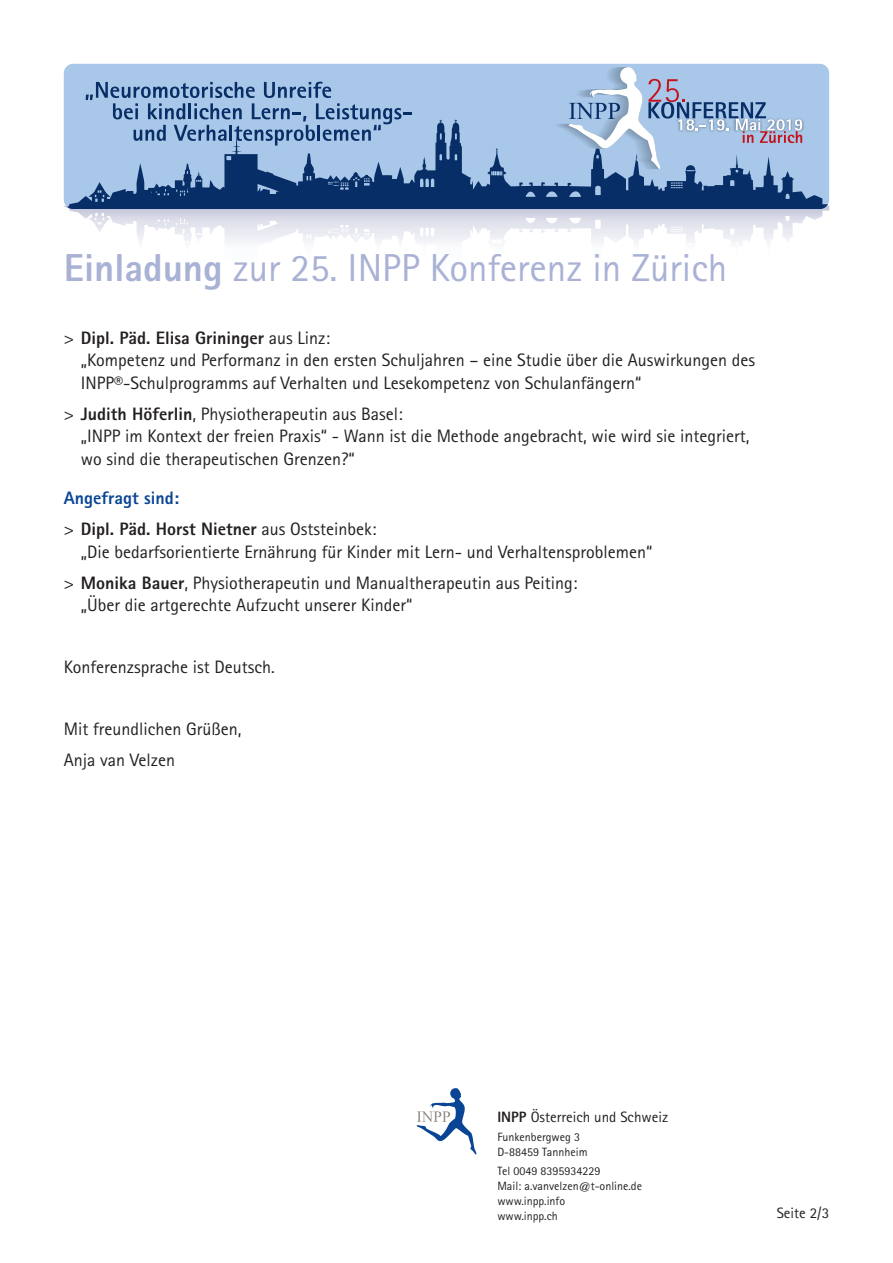
<style>
.page{position:relative;width:893px;height:1263px;background:#fff}
.page>*{position:absolute;margin:0;border:0;box-sizing:border-box;transform-origin:0 0}
.t1{font:39px "Agfa Rotis Sans Serif";color:#a9b1d5}
.t2{font:18px/22.5px "Agfa Rotis Sans Serif";color:#231f20}
.t3{font:800 18px/31px "Agfa Rotis Sans Serif";color:#231f20}
.t4{font:15px "Agfa Rotis Sans Serif";color:#231f20}
.t5{font:12px/15px "Agfa Rotis Sans Serif";color:#231f20}
.s1{font-weight:800}
.s2{color:#094594}
.s3{font-weight:400}
</style>
<div class="page">
<svg style="left:69px;top:209px;width:271px;height:34px"></svg>
<div style="left:64px;top:64px;width:765px;height:145px;background:#a9c7e8;border-radius:9px"></div>
<svg style="left:64px;top:120px;width:765px;height:89px"></svg>
<img style="left:803px;top:120px;width:2px;height:11px">
<svg style="left:86px;top:82px;width:326px;height:64px"></svg>
<svg style="left:553px;top:67px;width:250px;height:102px"></svg>
<svg style="left:417px;top:1088px;width:59px;height:67px"></svg>
<h1 class="t1" style="left:64px;top:245px;width:665px"><span class="s1">Einladung</span> zur 25. INPP Konferenz in Zürich</h1>
<p class="t2" style="left:81px;top:326px;width:676px;text-indent:-17px">&gt; <span class="s1">Dipl. Päd. Elisa Grininger</span> aus Linz:<br>„Kompetenz und Performanz in den ersten Schuljahren – eine Studie über die Auswirkungen des<br>INPP®-Schulprogramms auf Verhalten und Lesekompetenz von Schulanfängern“</p>
<p class="t2" style="left:81px;top:402px;width:670px;text-indent:-17px">&gt; <span class="s1">Judith Höferlin</span>, Physiotherapeutin aus Basel:<br>„INPP im Kontext der freien Praxis“ - Wann ist die Methode angebracht, wie wird sie integriert, wo sind die therapeutischen Grenzen?“</p>
<p class="t3" style="left:64px;top:482px;width:314px"><span class="s2">Angefragt sind:<br></span><span class="s3">&gt;</span> Dipl. Päd. Horst Nietner <span class="s3">aus Oststeinbek:</span></p>
<p class="t2" style="left:64px;top:536px;width:590px;line-height:31px;text-indent:17px">„Die bedarfsorientierte Ernährung für Kinder mit Lern- und Verhaltensproblemen“ &gt; <span class="s1">Monika Bauer</span>, Physiotherapeutin und Manualtherapeutin aus Peiting:</p>
<p class="t2" style="left:81px;top:594px;width:333px">„Über die artgerechte Aufzucht unserer Kinder“</p>
<p class="t2" style="left:64px;top:656px;width:212px">Konferenzsprache ist Deutsch.</p>
<p class="t2" style="left:64px;top:713px;width:179px;line-height:31px">Mit freundlichen Grüßen,<br>Anja van Velzen</p>
<p class="t4" style="left:497px;top:1108px;width:172px"><span class="s1">INPP</span> Österreich und Schweiz</p>
<p class="t5" style="left:497px;top:1129px;width:92px">Funkenbergweg 3<br>D-88459 Tannheim</p>
<p class="t5" style="left:497px;top:1164px;width:146px">Tel 0049 8395934229<br>Mail: a.vanvelzen@t-online.de www.inpp.info<br>www.inpp.ch</p>
<p class="t4" style="left:777px;top:1204px;width:54px">Seite 2/3</p>
</div>
